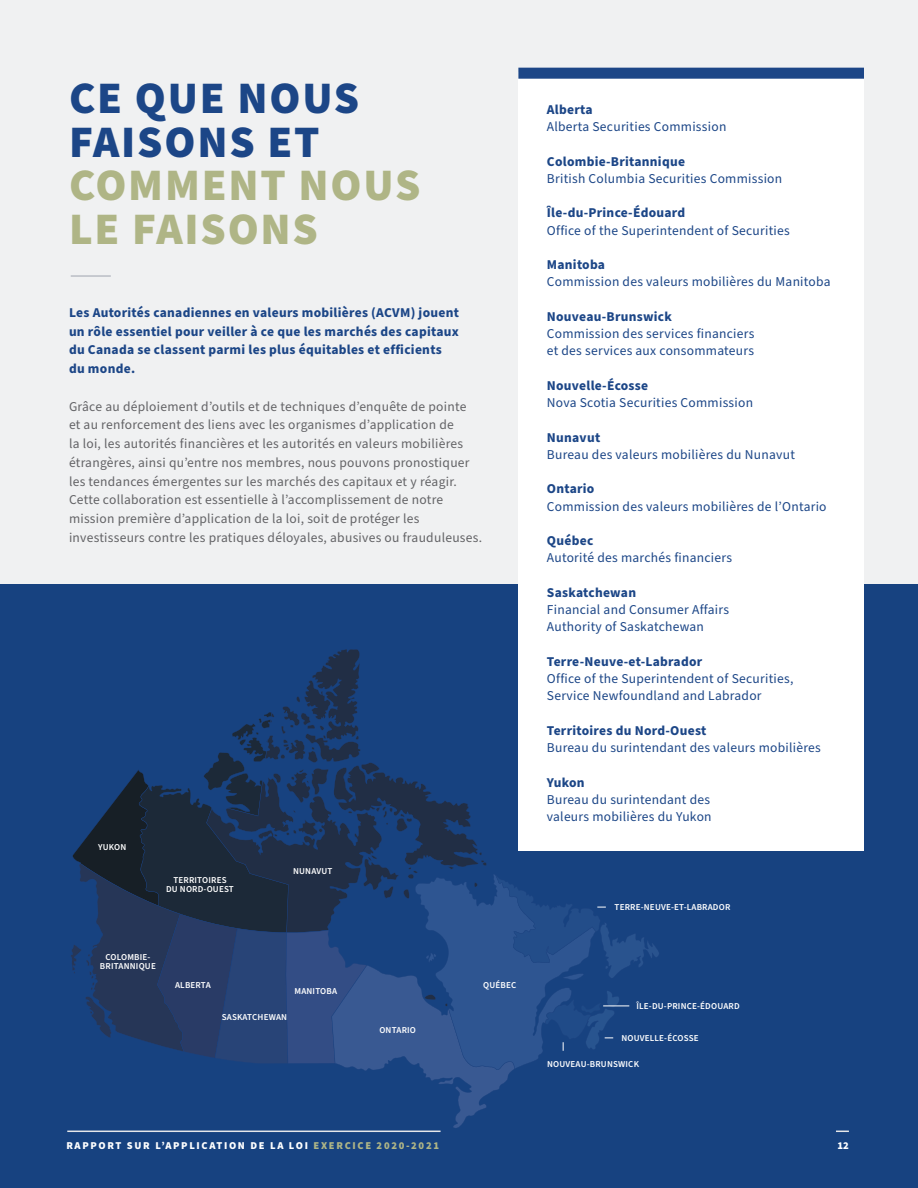
<style>
.page{position:relative;width:918px;height:1188px;background:#174280}
.page>*{position:absolute;margin:0;border:0;box-sizing:border-box;transform-origin:0 0}
.t1{font:900 45px/43.5px "Source Sans Pro";letter-spacing:.04em;color:#afb586}
.t2{font:13.5px/17.2px "Source Sans Pro";letter-spacing:.02em;color:#1c4687}
.t3{font:13.5px/18.8px "Source Sans Pro";letter-spacing:.02em;color:#636366}
.t4{font:700 13.5px/18.8px "Source Sans Pro";letter-spacing:.02em;color:#1c4687}
.t5{font:900 10.5px "Source Sans Pro";letter-spacing:.16em;color:#fff}
.t6{font:600 9px/9px "Source Sans Pro";letter-spacing:.02em;color:#fff;text-align:center}
.s1{color:#1c4687}
.s2{color:#afb586}
</style>
<div class="page">
<div style="left:0;top:0;width:918px;height:583px;background:#f0f1f2"></div>
<div style="left:518px;top:72px;width:346px;height:778px;background:#fff"></div>
<svg style="left:518px;top:68px;width:346px;height:11px;background:#224b8a"></svg>
<hr style="left:71px;top:275px;width:40px;height:2px;background:#b9bdc5">
<svg style="left:71px;top:649px;width:588px;height:479px"></svg>
<hr style="left:67px;top:1131px;width:374px;height:1px;background:#e6e7e9">
<svg style="left:836px;top:1131px;width:13px;height:1px"></svg>
<p class="t1" style="left:69px;top:77px;width:353px"><span class="s1">CE QUE NOUS<br>FAISONS ET<br></span>COMMENT NOUS<br>LE FAISONS</p>
<p class="t4" style="left:69px;top:303px;width:392px">Les Autorités canadiennes en valeurs mobilières (ACVM) jouent un rôle essentiel pour veiller à ce que les marchés des capitaux du Canada se classent parmi les plus équitables et efficients du monde.</p>
<p class="t3" style="left:69px;top:397px;width:415px">Grâce au déploiement d’outils et de techniques d’enquête de pointe<br>et au renforcement des liens avec les organismes d’application de<br>la loi, les autorités financières et les autorités en valeurs mobilières étrangères, ainsi qu’entre nos membres, nous pouvons pronostiquer les tendances émergentes sur les marchés des capitaux et y réagir.<br>Cette collaboration est essentielle à l’accomplissement de notre mission première d’application de la loi, soit de protéger les investisseurs contre les pratiques déloyales, abusives ou frauduleuses.</p>
<p class="t6" style="left:98px;top:843px;width:30px">YUKON</p>
<p class="t6" style="left:166px;top:876px;width:69px">TERRITOIRES<br>DU NORD-OUEST</p>
<p class="t6" style="left:293px;top:867px;width:41px">NUNAVUT</p>
<p class="t6" style="left:100px;top:952px;width:57px">COLOMBIE-<br>BRITANNIQUE</p>
<p class="t6" style="left:175px;top:980px;width:37px">ALBERTA</p>
<p class="t6" style="left:222px;top:1013px;width:67px">SASKATCHEWAN</p>
<p class="t6" style="left:294px;top:987px;width:44px">MANITOBA</p>
<p class="t6" style="left:379px;top:1026px;width:38px">ONTARIO</p>
<p class="t6" style="left:483px;top:980px;width:35px">QUÉBEC</p>
<p class="t4" style="left:547px;top:100px;width:47px">Alberta</p>
<p class="t2" style="left:547px;top:118px;width:181px">Alberta Securities Commission</p>
<p class="t4" style="left:547px;top:152px;width:140px">Colombie-Britannique</p>
<p class="t2" style="left:547px;top:170px;width:237px">British Columbia Securities Commission</p>
<p class="t4" style="left:547px;top:204px;width:140px">Île-du-Prince-Édouard</p>
<p class="t2" style="left:547px;top:222px;width:244px">Office of the Superintendent of Securities</p>
<p class="t4" style="left:547px;top:255px;width:60px">Manitoba</p>
<p class="t2" style="left:547px;top:274px;width:285px">Commission des valeurs mobilières du Manitoba</p>
<p class="t4" style="left:547px;top:307px;width:127px">Nouveau-Brunswick</p>
<p class="t2" style="left:547px;top:325px;width:209px">Commission des services financiers et des services aux consommateurs</p>
<p class="t4" style="left:547px;top:376px;width:103px">Nouvelle-Écosse</p>
<p class="t2" style="left:547px;top:394px;width:208px">Nova Scotia Securities Commission</p>
<p class="t4" style="left:547px;top:428px;width:55px">Nunavut</p>
<p class="t2" style="left:547px;top:446px;width:250px">Bureau des valeurs mobilières du Nunavut</p>
<p class="t4" style="left:547px;top:480px;width:49px">Ontario</p>
<p class="t2" style="left:547px;top:498px;width:281px">Commission des valeurs mobilières de l’Ontario</p>
<p class="t4" style="left:547px;top:531px;width:48px">Québec</p>
<p class="t2" style="left:547px;top:550px;width:187px">Autorité des marchés financiers</p>
<p class="t4" style="left:547px;top:583px;width:91px">Saskatchewan</p>
<p class="t2" style="left:547px;top:601px;width:184px">Financial and Consumer Affairs<br>Authority of Saskatchewan</p>
<p class="t4" style="left:547px;top:652px;width:157px">Terre-Neuve-et-Labrador</p>
<p class="t2" style="left:547px;top:670px;width:248px">Office of the Superintendent of Securities,<br>Service Newfoundland and Labrador</p>
<p class="t4" style="left:547px;top:721px;width:161px">Territoires du Nord-Ouest</p>
<p class="t2" style="left:547px;top:739px;width:276px">Bureau du surintendant des valeurs mobilières</p>
<p class="t4" style="left:547px;top:773px;width:39px">Yukon</p>
<p class="t2" style="left:547px;top:791px;width:166px">Bureau du surintendant des valeurs mobilières du Yukon</p>
<p class="t6" style="left:615px;top:903px;width:117px">TERRE-NEUVE-ET-LABRADOR</p>
<p class="t6" style="left:636px;top:1002px;width:105px">ÎLE-DU-PRINCE-ÉDOUARD</p>
<p class="t6" style="left:621px;top:1034px;width:79px">NOUVELLE-ÉCOSSE</p>
<p class="t6" style="left:547px;top:1059px;width:93px">NOUVEAU-BRUNSWICK</p>
<p class="t5" style="left:66px;top:1138px;width:374px">RAPPORT SUR L’APPLICATION DE LA LOI <span class="s2">EXERCICE 2020-2021</span></p>
<p class="t5" style="left:838px;top:1138px;width:13px">12</p>
</div>
